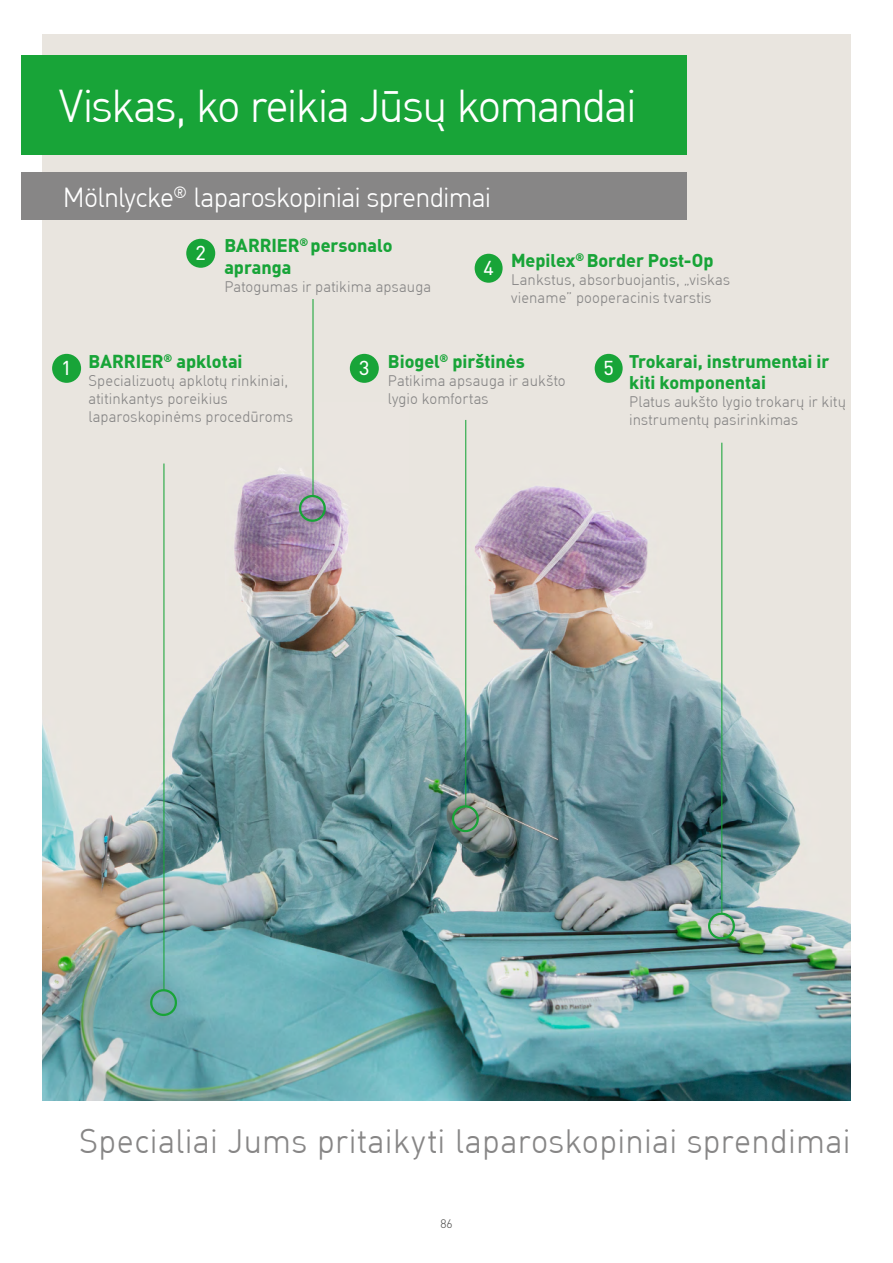
<style>
.page{position:relative;width:893px;height:1263px;background:#fff}
.page>*{position:absolute;margin:0;border:0;box-sizing:border-box;transform-origin:0 0}
.t1{font:300 45px "Molnlycke Din";letter-spacing:-.035em;color:#fff}
.t2{font:300 33px "Molnlycke Din";letter-spacing:.01em;color:#878686}
.t3{font:300 27px "Molnlycke Din";letter-spacing:-.03em;color:#fff}
.t4{font:19.5px "Molnlycke Din";color:#fff}
.t5{font:700 18px/21.6px "Molnlycke Din";color:#18a438}
.t6{font:300 15px/18px "Molnlycke Din";letter-spacing:.01em;color:#878686}
.t7{font:300 12px "MHC Din";color:#575756}
.s1{font-weight:400;font-size:19.5px;color:#fff}
</style>
<div class="page">
<img style="left:42px;top:34px;width:809px;height:1066px">
<div style="left:21px;top:55px;width:666px;height:100px;background:#18a438"></div>
<div style="left:21px;top:172px;width:666px;height:48px;background:#878686"></div>
<div style="left:52px;top:354px;width:29px;height:29px;background:#18a438;border-radius:50%"></div>
<div style="left:186px;top:239px;width:29px;height:29px;background:#18a438;border-radius:50%"></div>
<div style="left:595px;top:354px;width:28px;height:29px;background:#18a438;border-radius:50%"></div>
<svg style="left:696px;top:904px;width:43px;height:43px"></svg>
<svg style="left:705px;top:912px;width:32px;height:30px"></svg>
<div style="left:350px;top:354px;width:29px;height:29px;background:#18a438;border-radius:50%"></div>
<div style="left:475px;top:254px;width:28px;height:29px;background:#18a438;border-radius:50%"></div>
<hr style="left:721px;top:443px;width:1px;height:471px;background:#18a438">
<svg style="left:440px;top:797px;width:42px;height:43px"></svg>
<svg style="left:449px;top:805px;width:32px;height:30px"></svg>
<hr style="left:465px;top:420px;width:1px;height:386px;background:#18a438">
<svg style="left:287px;top:487px;width:43px;height:42px"></svg>
<svg style="left:296px;top:494px;width:32px;height:30px"></svg>
<hr style="left:312px;top:299px;width:2px;height:197px;background:#18a438">
<div style="left:138px;top:981px;width:43px;height:43px;background:#6da7ae"></div>
<svg style="left:148px;top:989px;width:32px;height:28px"></svg>
<hr style="left:163px;top:463px;width:1px;height:527px;background:#18a438">
<h1 class="t1" style="left:59px;top:81px;width:579px">Viskas, ko reikia Jūsų komandai</h1>
<h3 class="t3" style="left:63px;top:182px;width:430px">Mölnlycke<sup>®</sup> laparoskopiniai sprendimai</h3>
<h3 class="t4" style="left:61px;top:357px;width:12px">1</h3>
<h3 class="t4" style="left:196px;top:241px;width:12px">2</h3>
<p class="t5" style="left:224px;top:234px;width:170px">BARRIER<sup>®</sup> personalo apranga</p>
<p class="t6" style="left:224px;top:278px;width:208px">Patogumas ir patikima apsauga</p>
<p class="t5" style="left:483px;top:250px;width:232px"><span class="s1">4</span> Mepilex<sup>®</sup> Border Post-Op</p>
<p class="t6" style="left:511px;top:271px;width:220px">Lankstus, absorbuojantis, „viskas viename” pooperacinis tvarstis</p>
<p class="t5" style="left:88px;top:350px;width:156px">BARRIER<sup>®</sup> apklotai</p>
<p class="t6" style="left:88px;top:372px;width:206px">Specializuotų apklotų rinkiniai, atitinkantys poreikius laparoskopinėms procedūroms</p>
<h3 class="t4" style="left:359px;top:357px;width:12px">3</h3>
<p class="t5" style="left:388px;top:350px;width:138px">Biogel<sup>®</sup> pirštinės</p>
<p class="t6" style="left:388px;top:372px;width:179px">Patikima apsauga ir aukšto lygio komfortas</p>
<h3 class="t4" style="left:603px;top:357px;width:12px">5</h3>
<p class="t5" style="left:629px;top:350px;width:202px">Trokarai, instrumentai ir kiti komponentai</p>
<p class="t6" style="left:629px;top:393px;width:218px">Platus aukšto lygio trokarų ir kitų instrumentų pasirinkimas</p>
<h2 class="t2" style="left:79px;top:1123px;width:773px">Specialiai Jums pritaikyti laparoskopiniai sprendimai</h2>
<p class="t7" style="left:440px;top:1216px;width:14px">86</p>
</div>
